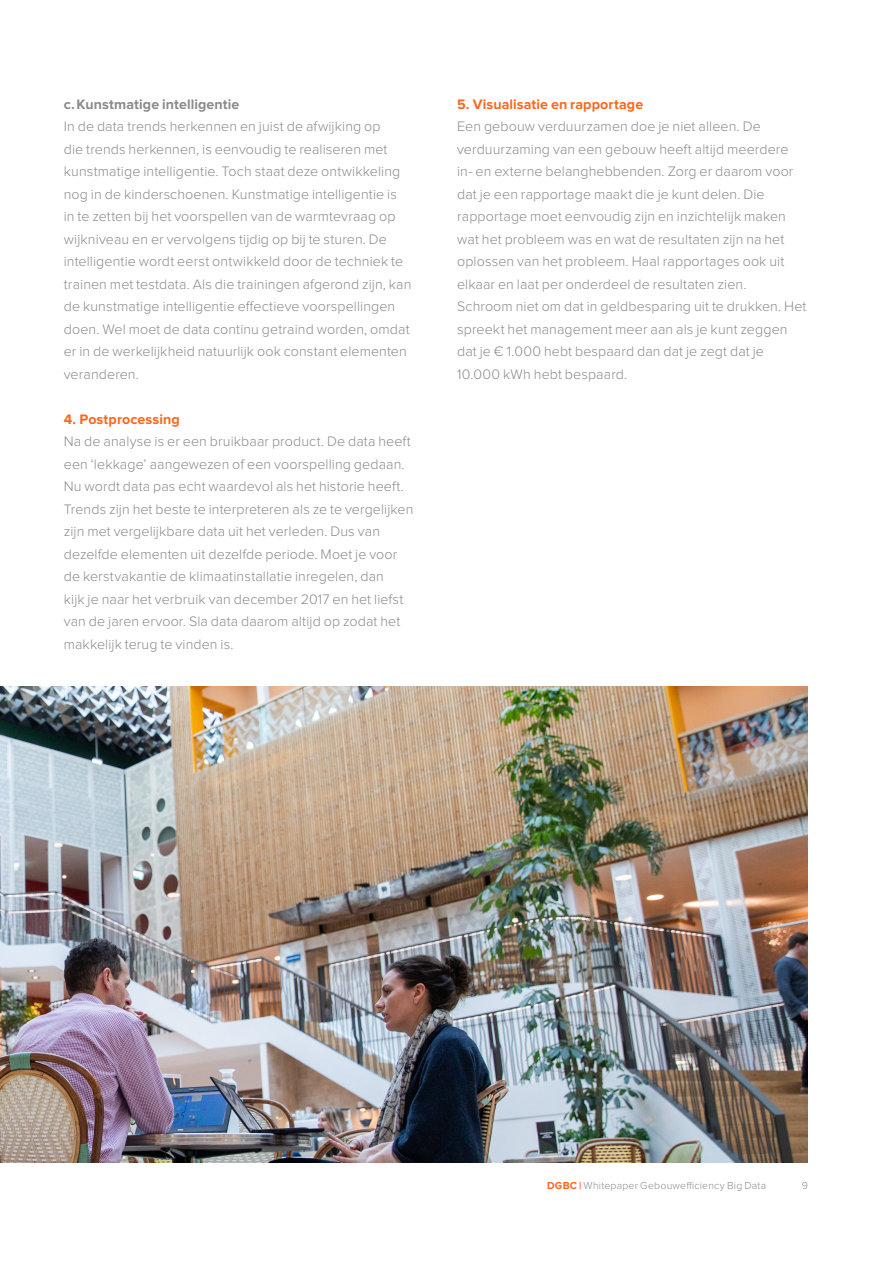
<style>
.page{position:relative;width:893px;height:1263px;background:#fff}
.page>*{position:absolute;margin:0;border:0;box-sizing:border-box;transform-origin:0 0}
.Broodtekst{font:300 14.25px/22.5px "Proxima Nova";letter-spacing:.01em;color:#8a8a8e}
.Jim_Tussenkop{font:700 14.25px "Proxima Nova";letter-spacing:.005em;color:#ff661c}
.Broodtekst-2{font:700 14.25px "Proxima Nova";letter-spacing:.005em;color:#8a8a8e}
.t1{font:300 10.5px "Proxima Nova";letter-spacing:.02em;color:#8a8a8e}
.s1{font-weight:700;color:#ff661c}
</style>
<div class="page">
<img style="left:0;top:686px;width:808px;height:477px">
<p class="Broodtekst-2" style="left:64px;top:98px;width:177px">c.Kunstmatige intelligentie</p>
<p class="Broodtekst" style="left:64px;top:116px;width:349px">In de data trends herkennen en juist de afwijking op<br>die trends herkennen, is eenvoudig te realiseren met kunstmatige intelligentie. Toch staat deze ontwikkeling nog in de kinderschoenen. Kunstmatige intelligentie is<br>in te zetten bij het voorspellen van de warmtevraag op wijkniveau en er vervolgens tijdig op bij te sturen. De intelligentie wordt eerst ontwikkeld door de techniek te trainen met testdata. Als die trainingen afgerond zijn, kan de kunstmatige intelligentie effectieve voorspellingen doen. Wel moet de data continu getraind worden, omdat er in de werkelijkheid natuurlijk ook constant elementen veranderen.</p>
<p class="Jim_Tussenkop" style="left:64px;top:413px;width:117px">4. Postprocessing</p>
<p class="Broodtekst" style="left:64px;top:431px;width:351px">Na de analyse is er een bruikbaar product. De data heeft een ‘lekkage’ aangewezen of een voorspelling gedaan.<br>Nu wordt data pas echt waardevol als het historie heeft.<br>Trends zijn het beste te interpreteren als ze te vergelijken zijn met vergelijkbare data uit het verleden. Dus van dezelfde elementen uit dezelfde periode. Moet je voor de kerstvakantie de klimaatinstallatie inregelen, dan<br>kijk je naar het verbruik van december 2017 en het liefst van de jaren ervoor. Sla data daarom altijd op zodat het makkelijk terug te vinden is.</p>
<p class="Jim_Tussenkop" style="left:457px;top:98px;width:188px">5. Visualisatie en rapportage</p>
<p class="Broodtekst" style="left:457px;top:116px;width:338px">Een gebouw verduurzamen doe je niet alleen. De verduurzaming van een gebouw heeft altijd meerdere in- en externe belanghebbenden. Zorg er daarom voor dat je een rapportage maakt die je kunt delen. Die rapportage moet eenvoudig zijn en inzichtelijk maken wat het probleem was en wat de resultaten zijn na het oplossen van het probleem. Haal rapportages ook uit elkaar en laat per onderdeel de resultaten zien.</p>
<p class="Broodtekst" style="left:457px;top:296px;width:351px">Schroom niet om dat in geldbesparing uit te drukken. Het spreekt het management meer aan als je kunt zeggen dat je € 1.000 hebt bespaard dan dat je zegt dat je 10.000 kWh hebt bespaard.</p>
<p class="t1" style="left:547px;top:1180px;width:221px"><span class="s1">DGBC |</span> Whitepaper Gebouwefficiency Big Data</p>
<p class="t1" style="left:802px;top:1180px;width:8px">9</p>
</div>
